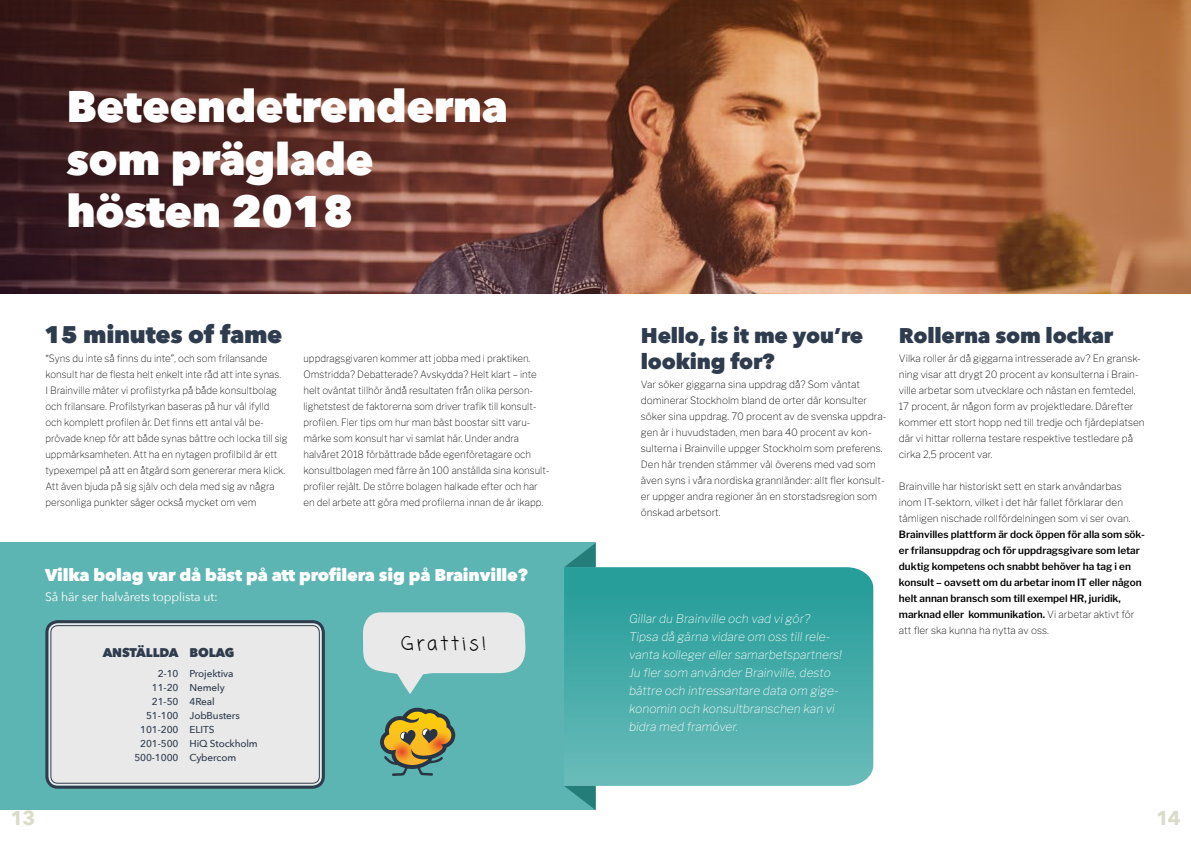
<style>
.page{position:relative;width:1191px;height:842px;background:#fff}
.page>*{position:absolute;margin:0;border:0;box-sizing:border-box;transform-origin:0 0}
.t1{font:800 44.1px/52.5px "Avenir Next";letter-spacing:-.01em;color:#fff}
.t2{font:800 24px "Avenir Next";letter-spacing:-.01em;color:#2f3c4e}
.t3{font:800 21.2px/25.5px "Avenir Next";letter-spacing:-.01em;color:#2f3c4e}
.t4{font:700 20px "Avenir Next";color:#dbdbc9}
.t5{font:19px "Coming Soon";letter-spacing:.15em;color:#020203}
.t6{font:800 17px "Avenir Next";letter-spacing:-.01em;color:#fff}
.t7{font:800 12.6px "Avenir Next";letter-spacing:-.01em;color:#2f3c4e}
.t8{font:12.2px "Avenir Next";letter-spacing:-.01em;color:#fff}
.t9{font:italic 100 12px/18px "Libre Franklin";color:#fff}
.t10{font:100 10px/16px "Libre Franklin";color:#000}
.t11{font:600 10px/16px "Libre Franklin";color:#000}
.t12{font:500 10px/14px "Avenir Next";letter-spacing:-.01em;color:#2f3c4e;text-align:right}
.s1{font-weight:100}
</style>
<div class="page">
<div style="left:0;top:543px;width:595px;height:267px;background:#5db5b3"></div>
<svg style="left:564px;top:786px;width:31px;height:24px"></svg>
<svg style="left:565px;top:543px;width:30px;height:24px"></svg>
<img style="left:564px;top:567px;width:309px;height:219px">
<img style="left:0;top:0;width:1191px;height:293px">
<div style="left:48px;top:623px;width:274px;height:163px;background:#e9e9e9;border-radius:9px"></div>
<div style="left:45px;top:620px;width:280px;height:169px;border:3px solid #2f3c4e;border-radius:11px"></div>
<div style="left:50px;top:625px;width:270px;height:159px;border:1px solid #2f3c4e;border-radius:7px"></div>
<svg style="left:363px;top:612px;width:162px;height:164px"></svg>
<h1 class="t1" style="left:66px;top:80px;width:443px">Beteendetrenderna som präglade hösten 2018</h1>
<h2 class="t2" style="left:44px;top:320px;width:240px">15 minutes of fame</h2>
<p class="t10" style="left:45px;top:350px;width:244px">“Syns du inte så finns du inte”, och som frilansande konsult har de flesta helt enkelt inte råd att inte synas.<br>I Brainville mäter vi profilstyrka på både konsultbolag och frilansare. Profilstyrkan baseras på hur väl ifylld och komplett profilen är. Det finns ett antal väl be&shy;prövade knep för att både synas bättre och locka till sig uppmärksamheten. Att ha en nytagen profilbild är ett typexempel på att en åtgärd som genererar mera klick.<br>Att även bjuda på sig själv och dela med sig av några personliga punkter säger också mycket om vem</p>
<p class="t10" style="left:303px;top:350px;width:248px">uppdragsgivaren kommer att jobba med i praktiken.<br>Omstridda? Debatterade? Avskydda? Helt klart – inte helt oväntat tillhör ändå resultaten från olika person&shy;lighetstest de faktorerna som driver trafik till konsult&shy;profilen. Fler tips om hur man bäst boostar sitt varu&shy;märke som konsult har vi samlat här. Under andra halvåret 2018 förbättrade både egenföretagare och konsultbolagen med färre än 100 anställda sina konsult&shy;profiler rejält. De större bolagen halkade efter och har en del arbete att göra med profilerna innan de är ikapp.</p>
<h3 class="t6" style="left:45px;top:564px;width:484px">Vilka bolag var då bäst på att profilera sig på Brainville?</h3>
<p class="t8" style="left:45px;top:586px;width:174px">Så här ser halvårets topplista ut:</p>
<p class="t7" style="left:103px;top:645px;width:78px">ANSTÄLLDA</p>
<p class="t12" style="left:134px;top:667px;width:46px">2-10<br>11-20<br>21-50<br>51-100<br>101-200<br>201-500<br>500-1000</p>
<p class="t7" style="left:189px;top:645px;width:46px">BOLAG</p>
<p class="t12" style="left:189px;top:667px;width:70px;text-align:left">Projektiva<br>Nemely<br>4Real<br>JobBusters<br>ELITS<br>HiQ Stockholm<br>Cybercom</p>
<h3 class="t5" style="left:401px;top:630px;width:87px">Grattis!</h3>
<h3 class="t3" style="left:641px;top:323px;width:224px">Hello, is it me you’re looking for?</h3>
<p class="t10" style="left:641px;top:376px;width:247px">Var söker giggarna sina uppdrag då? Som väntat dominerar Stockholm bland de orter där konsulter söker sina uppdrag. 70 procent av de svenska uppdra&shy;gen är i huvudstaden, men bara 40 procent av kon&shy;sulterna i Brainville uppger Stockholm som preferens.<br>Den här trenden stämmer väl överens med vad som även syns i våra nordiska grannländer: allt fler konsult&shy;er uppger andra regioner än en storstadsregion som önskad arbetsort.</p>
<p class="t9" style="left:629px;top:609px;width:214px">Gillar du Brainville och vad vi gör?<br>Tipsa då gärna vidare om oss till rele&shy;vanta kolleger eller samarbetspartners!<br>Ju fler som använder Brainville, desto bättre och intressantare data om gige&shy;konomin och konsultbranschen kan vi bidra med framöver.</p>
<h3 class="t3" style="left:899px;top:323px;width:216px">Rollerna som lockar</h3>
<p class="t10" style="left:899px;top:351px;width:247px">Vilka roller är då giggarna intresserade av? En gransk&shy;ning visar att drygt 20 procent av konsulterna i Brain&shy;ville arbetar som utvecklare och nästan en femtedel, 17 procent, är någon form av projektledare. Därefter kommer ett stort hopp ned till tredje och fjärdeplatsen där vi hittar rollerna testare respektive testledare på cirka 2,5 procent var.</p>
<p class="t10" style="left:899px;top:479px;width:233px">Brainville har historiskt sett en stark användarbas inom IT-sektorn, vilket i det här fallet förklarar den tämligen nischade rollfördelningen som vi ser ovan.</p>
<p class="t11" style="left:899px;top:527px;width:247px">Brainvilles plattform är dock öppen för alla som sök&shy;er frilansuppdrag och för uppdragsgivare som letar duktig kompetens och snabbt behöver ha tag i en konsult – oavsett om du arbetar inom IT eller någon helt annan bransch som till exempel HR, juridik, marknad eller kommunikation. <span class="s1">Vi arbetar aktivt för att fler ska kunna ha nytta av oss.</span></p>
<h3 class="t4" style="left:10px;top:801px;width:26px">13</h3>
<h3 class="t4" style="left:1156px;top:801px;width:26px">14</h3>
</div>
